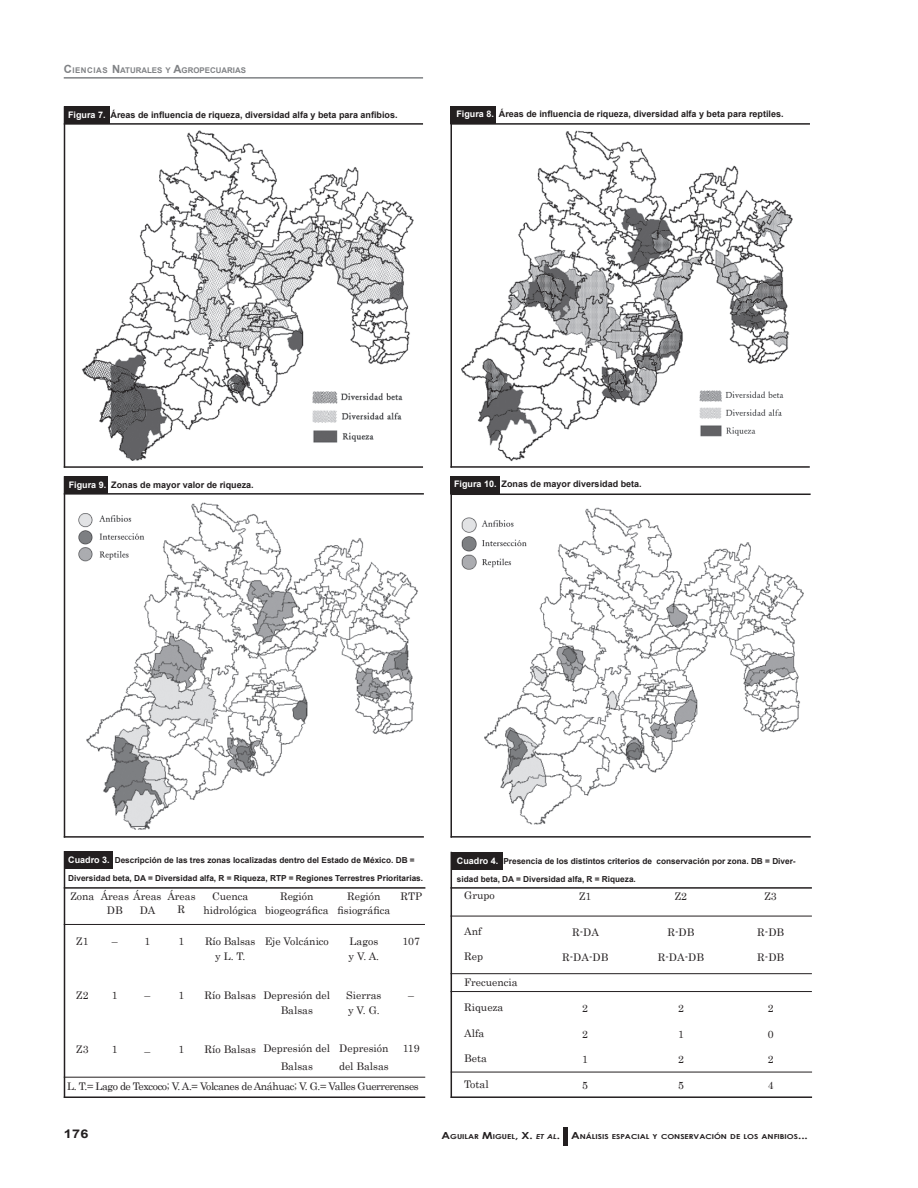
<style>
.page{position:relative;width:918px;height:1188px;background:#fff}
.page>*{position:absolute;margin:0;border:0;box-sizing:border-box;transform-origin:0 0}
.t1{font:700 12px "Arial";color:#231f20;scale:1.2 1}
.t2{font:10.5px/13.5px "Century";color:#231f20;text-align:center}
.t3{font:10.5px "Century";letter-spacing:-.04em;color:#231f20}
.t4{font:700 9px "Arial";color:#231f20}
.t5{font:700 8.25px/18px "Arial";color:#231f20}
.t6{font:700 7.8px "Arial";color:#808285}
.t7{font:700 6.9px "Century Gothic";color:#231f20;scale:1.2 1}
.s1{font-size:11.25px}
.s2{color:#fff}
.s3{font-size:9px;color:#fff}
.s4{font-size:9.75px}
.s5{font-style:italic}
</style>
<div class="page">
<hr style="left:64px;top:77px;width:359px;height:2px;background:#808285">
<div style="left:563px;top:1127px;width:5px;height:19px;background:#231f20"></div>
<div style="left:64px;top:851px;width:49px;height:18px;background:#231f20"></div>
<hr style="left:64px;top:887px;width:361px;height:2px;background:#231f20">
<hr style="left:64px;top:1077px;width:361px;height:1px;background:#231f20">
<hr style="left:64px;top:1096px;width:361px;height:2px;background:#231f20">
<hr style="left:64px;top:851px;width:1px;height:247px;background:#231f20">
<hr style="left:64px;top:924px;width:361px;height:1px;background:#231f20">
<div style="left:451px;top:852px;width:51px;height:17px;background:#231f20"></div>
<hr style="left:450px;top:887px;width:362px;height:2px;background:#231f20">
<hr style="left:451px;top:1072px;width:361px;height:1px;background:#231f20">
<hr style="left:450px;top:916px;width:362px;height:1px;background:#231f20">
<hr style="left:450px;top:973px;width:362px;height:1px;background:#231f20">
<hr style="left:450px;top:991px;width:362px;height:1px;background:#231f20">
<hr style="left:451px;top:1096px;width:361px;height:2px;background:#231f20">
<hr style="left:451px;top:852px;width:1px;height:246px;background:#231f20">
<div style="left:64px;top:106px;width:45px;height:18px;background:#231f20"></div>
<hr style="left:64px;top:123px;width:359px;height:2px;background:#231f20">
<hr style="left:64px;top:466px;width:359px;height:2px;background:#231f20">
<hr style="left:64px;top:106px;width:1px;height:362px;background:#231f20">
<img style="left:82px;top:130px;width:332px;height:331px">
<div style="left:450px;top:106px;width:46px;height:18px;background:#231f20"></div>
<hr style="left:450px;top:123px;width:360px;height:2px;background:#231f20">
<hr style="left:450px;top:108px;width:2px;height:360px;background:#231f20">
<hr style="left:450px;top:466px;width:360px;height:2px;background:#231f20">
<img style="left:461px;top:130px;width:332px;height:332px">
<div style="left:64px;top:476px;width:44px;height:18px;background:#231f20"></div>
<hr style="left:64px;top:493px;width:360px;height:2px;background:#231f20">
<hr style="left:64px;top:836px;width:360px;height:2px;background:#231f20">
<hr style="left:64px;top:476px;width:1px;height:362px;background:#231f20">
<img style="left:78px;top:502px;width:340px;height:328px">
<img style="left:461px;top:507px;width:343px;height:318px">
<div style="left:451px;top:476px;width:49px;height:18px;background:#231f20"></div>
<hr style="left:450px;top:494px;width:361px;height:1px;background:#231f20">
<hr style="left:451px;top:836px;width:360px;height:2px;background:#231f20">
<hr style="left:450px;top:476px;width:2px;height:362px;background:#231f20">
<p class="t6" style="left:64px;top:65px;width:184px"><span class="s1">C</span>IENC IAS <span class="s1">N</span>ATURALES Y <span class="s1">A</span>GROPECUARIAS</p>
<p class="t4" style="left:68px;top:108px;width:331px"><span class="s2">Figura 7.</span> Áreas de influencia de riqueza, diversidad alfa y beta para anfibios.</p>
<p class="t4" style="left:456px;top:108px;width:329px"><span class="s2">Figura 8.</span> Áreas de influencia de riqueza, diversidad alfa y beta para reptiles.</p>
<p class="t4" style="left:69px;top:479px;width:187px"><span class="s2">Figura 9.</span> Zonas de mayor valor de riqueza.</p>
<p class="t4" style="left:454px;top:478px;width:189px"><span class="s2">Figura 10.</span> Zonas de mayor diversidad beta.</p>
<p class="t5" style="left:68px;top:852px;width:356px"><span class="s3">Cuadro 3.</span> Descripción de las tres zonas localizadas dentro del Estado de México. DB =<br>Diversidad beta, DA = Diversidad alfa, R = Riqueza, RTP = Regiones Terrestres Prioritarias.</p>
<p class="t2" style="left:167px;top:889px;width:30px">Áreas<br>R</p>
<p class="t2" style="left:179px;top:934px;width:7px">1</p>
<p class="t2" style="left:107px;top:889px;width:56px;text-align:left;text-indent:-6px">Áreas Áreas<br>DB</p>
<p class="t2" style="left:112px;top:934px;width:7px">–</p>
<p class="t2" style="left:71px;top:889px;width:25px">Zona</p>
<p class="t2" style="left:76px;top:934px;width:14px">Z1</p>
<p class="t2" style="left:140px;top:902px;width:17px">DA</p>
<p class="t2" style="left:144px;top:934px;width:7px">1</p>
<p class="t2" style="left:76px;top:988px;width:14px">Z2</p>
<p class="t2" style="left:76px;top:1042px;width:14px">Z3</p>
<p class="t2" style="left:112px;top:988px;width:7px">1</p>
<p class="t2" style="left:112px;top:1042px;width:7px">1</p>
<p class="t2" style="left:144px;top:988px;width:7px">–</p>
<p class="t2" style="left:144px;top:1043px;width:7px">–</p>
<p class="t2" style="left:179px;top:988px;width:7px">1</p>
<p class="t2" style="left:179px;top:1042px;width:7px">1</p>
<p class="t2" style="left:203px;top:889px;width:55px">Cuenca hidrológica</p>
<p class="t2" style="left:205px;top:933px;width:52px;line-height:15px">Río Balsas y L. T.</p>
<p class="t2" style="left:205px;top:988px;width:53px">Río Balsas</p>
<p class="t2" style="left:337px;top:889px;width:54px">Región fisiográfica</p>
<p class="t2" style="left:349px;top:933px;width:32px;line-height:15px;text-align:left">Lagos y V. A.</p>
<p class="t2" style="left:346px;top:987px;width:37px;line-height:15px;text-align:left">Sierras y V. G.</p>
<p class="t2" style="left:339px;top:1038px;width:51px;line-height:18px;text-align:left">Depresión del Balsas</p>
<p class="t2" style="left:265px;top:889px;width:65px">Región biogeográfica</p>
<p class="t2" style="left:265px;top:934px;width:66px">Eje Volcánico</p>
<p class="t2" style="left:263px;top:987px;width:68px;line-height:15px">Depresión del<br>Balsas</p>
<p class="t2" style="left:263px;top:1038px;width:68px;line-height:18px">Depresión del<br>Balsas</p>
<p class="t2" style="left:205px;top:1042px;width:53px">Río Balsas</p>
<p class="t2" style="left:401px;top:889px;width:23px">RTP</p>
<p class="t2" style="left:402px;top:934px;width:19px">107</p>
<p class="t2" style="left:408px;top:988px;width:7px">–</p>
<p class="t2" style="left:403px;top:1040px;width:18px">119</p>
<p class="t3" style="left:67px;top:1078px;width:353px">L. T.= Lago de Texcoco; V. A.= Volcanes de Anáhuac; V. G.= Valles Guerrerenses</p>
<p class="t5" style="left:457px;top:852px;width:340px"><span class="s3">Cuadro 4.</span> Presencia de los distintos criterios de conservación por zona. DB = Diver&shy;sidad beta, DA = Diversidad alfa, R = Riqueza.</p>
<p class="t2" style="left:464px;top:887px;width:32px">Grupo</p>
<p class="t2" style="left:464px;top:923px;width:19px">Anf</p>
<p class="t2" style="left:464px;top:949px;width:20px">Rep</p>
<p class="t2" style="left:464px;top:974px;width:55px">Frecuencia</p>
<p class="t2" style="left:464px;top:1000px;width:41px">Riqueza</p>
<p class="t2" style="left:464px;top:1025px;width:22px">Alfa</p>
<p class="t2" style="left:464px;top:1051px;width:24px">Beta</p>
<p class="t2" style="left:464px;top:1076px;width:26px">Total</p>
<p class="t2" style="left:579px;top:888px;width:14px">Z1</p>
<p class="t2" style="left:572px;top:924px;width:28px">R-DA</p>
<p class="t2" style="left:562px;top:950px;width:48px">R-DA-DB</p>
<p class="t2" style="left:582px;top:1001px;width:7px">2</p>
<p class="t2" style="left:582px;top:1026px;width:7px">2</p>
<p class="t2" style="left:582px;top:1052px;width:7px">1</p>
<p class="t2" style="left:582px;top:1077px;width:7px">5</p>
<p class="t2" style="left:675px;top:888px;width:14px">Z2</p>
<p class="t2" style="left:668px;top:924px;width:28px">R-DB</p>
<p class="t2" style="left:658px;top:950px;width:48px">R-DA-DB</p>
<p class="t2" style="left:678px;top:1001px;width:7px">2</p>
<p class="t2" style="left:678px;top:1026px;width:7px">1</p>
<p class="t2" style="left:678px;top:1052px;width:7px">2</p>
<p class="t2" style="left:678px;top:1077px;width:7px">5</p>
<p class="t2" style="left:765px;top:888px;width:14px">Z3</p>
<p class="t2" style="left:757px;top:924px;width:28px">R-DB</p>
<p class="t2" style="left:757px;top:950px;width:28px">R-DB</p>
<p class="t2" style="left:768px;top:1001px;width:7px">2</p>
<p class="t2" style="left:768px;top:1026px;width:7px">0</p>
<p class="t2" style="left:768px;top:1052px;width:7px">2</p>
<p class="t2" style="left:768px;top:1077px;width:7px">4</p>
<p class="t1" style="left:64px;top:1126px;width:22px">176</p>
<p class="t7" style="left:441px;top:1131px;width:307px"><span class="s4">A</span>GUILAR <span class="s4">M</span>IGUEL<span class="s4">, X.</span> <span class="s5">et al</span><span class="s4">. A</span>NÁLISIS ESPACIAL Y CONSERVACIÓN DE LOS ANFIBIOS<span class="s4">...</span></p>
</div>
